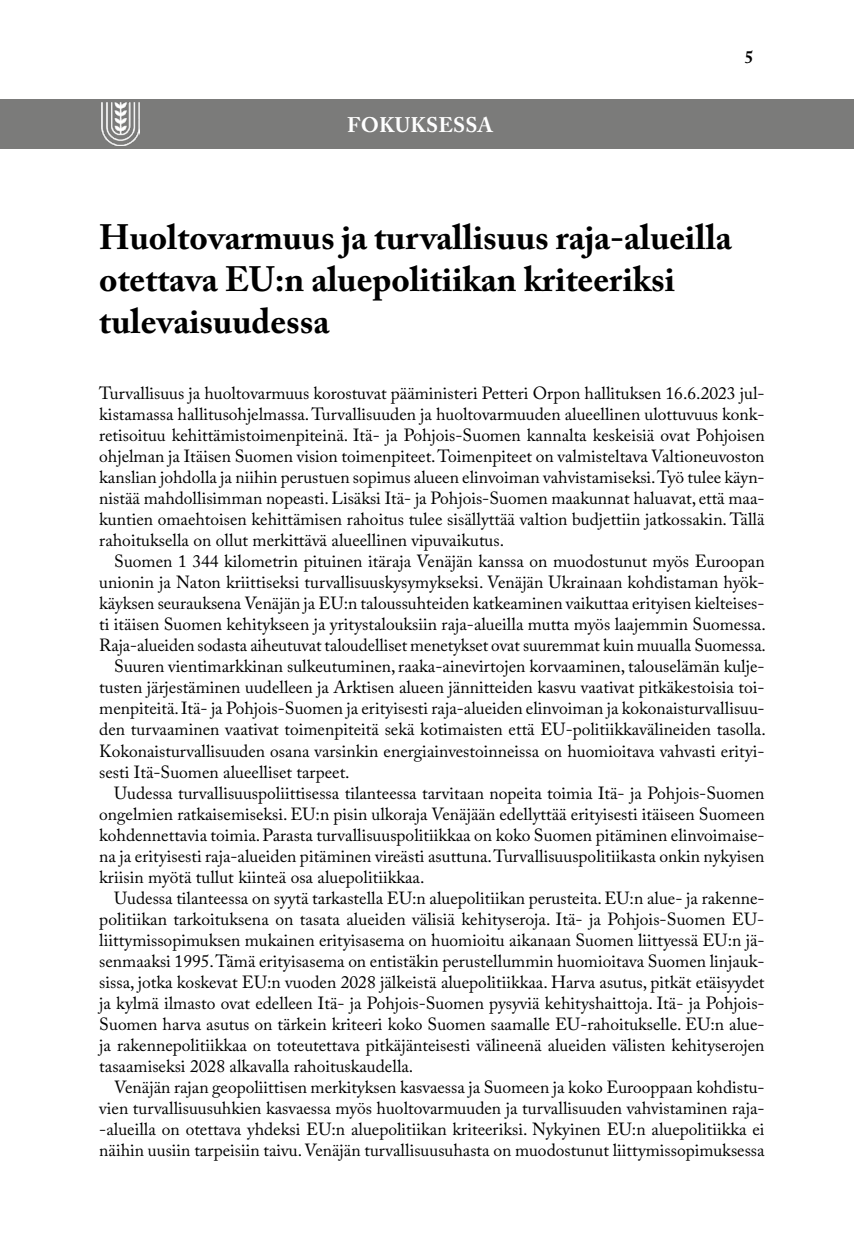
<style>
.page{position:relative;width:854px;height:1241px;background:#fff}
.page>*{position:absolute;margin:0;border:0;box-sizing:border-box;transform-origin:0 0}
.t1{font:700 35px/42px "Adobe Caslon Pro";color:#000}
.t2{font:700 21px "Adobe Caslon Pro";letter-spacing:.015em;color:#fff}
.t3{font:17.5px/21px "Adobe Caslon Pro";color:#000;text-align:justify}
.t4{font:700 17.5px "Adobe Caslon Pro";color:#000}
</style>
<div class="page">
<div style="left:0;top:99px;width:853px;height:50px;background:#7b7b7a"></div>
<img style="left:101px;top:103px;width:38px;height:42px">
<p class="t2" style="left:347px;top:112px;width:147px">FOKUKSESSA</p>
<p class="t4" style="left:744px;top:47px;width:10px">5</p>
<h1 class="t1" style="left:99px;top:216px;width:634px">Huoltovarmuus ja turvallisuus raja-alueilla otettava EU:n aluepolitiikan kriteeriksi tulevaisuudessa</h1>
<p class="t3" style="left:99px;top:382px;width:666px">Turvallisuus ja huoltovarmuus korostuvat pääministeri Petteri Orpon hallituksen 16.6.2023 jul&shy;kistamassa hallitusohjelmassa. Turvallisuuden ja huoltovarmuuden alueellinen ulottuvuus konk&shy;retisoituu kehittämistoimenpiteinä. Itä- ja Pohjois-Suomen kannalta keskeisiä ovat Pohjoisen ohjelman ja Itäisen Suomen vision toimenpiteet. Toimenpiteet on valmisteltava Valtioneuvoston kanslian johdolla ja niihin perustuen sopimus alueen elinvoiman vahvistamiseksi. Työ tulee käyn&shy;nistää mahdollisimman nopeasti. Lisäksi Itä- ja Pohjois-Suomen maakunnat haluavat, että maa&shy;kuntien omaehtoisen kehittämisen rahoitus tulee sisällyttää valtion budjettiin jatkossakin. Tällä rahoituksella on ollut merkittävä alueellinen vipuvaikutus.</p>
<p class="t3" style="left:114px;top:550px;width:651px">Suomen 1 344 kilometrin pituinen itäraja Venäjän kanssa on muodostunut myös Euroopan</p>
<p class="t3" style="left:99px;top:571px;width:666px">unionin ja Naton kriittiseksi turvallisuuskysymykseksi. Venäjän Ukrainaan kohdistaman hyök-</p>
<p class="t3" style="left:99px;top:592px;width:666px">käyksen seurauksena Venäjän ja EU:n taloussuhteiden katkeaminen vaikuttaa erityisen kielteises-</p>
<p class="t3" style="left:99px;top:613px;width:667px">ti itäisen Suomen kehitykseen ja yritystalouksiin raja-alueilla mutta myös laajemmin Suomessa.</p>
<p class="t3" style="left:99px;top:634px;width:668px">Raja-alueiden sodasta aiheutuvat taloudelliset menetykset ovat suuremmat kuin muualla Suomessa.</p>
<p class="t3" style="left:114px;top:655px;width:651px">Suuren vientimarkkinan sulkeutuminen, raaka-ainevirtojen korvaaminen, talouselämän kulje-</p>
<p class="t3" style="left:99px;top:676px;width:666px">tusten järjestäminen uudelleen ja Arktisen alueen jännitteiden kasvu vaativat pitkäkestoisia toi-</p>
<p class="t3" style="left:99px;top:697px;width:666px">menpiteitä. Itä- ja Pohjois-Suomen ja erityisesti raja-alueiden elinvoiman ja kokonaisturvallisuu-</p>
<p class="t3" style="left:99px;top:718px;width:667px">den turvaaminen vaativat toimenpiteitä sekä kotimaisten että EU-politiikkavälineiden tasolla.</p>
<p class="t3" style="left:99px;top:739px;width:666px">Kokonaisturvallisuuden osana varsinkin energiainvestoinneissa on huomioitava vahvasti erityi-</p>
<p class="t3" style="left:99px;top:760px;width:252px">sesti Itä-Suomen alueelliset tarpeet.</p>
<p class="t3" style="left:114px;top:781px;width:651px">Uudessa turvallisuuspoliittisessa tilanteessa tarvitaan nopeita toimia Itä- ja Pohjois-Suomen</p>
<p class="t3" style="left:99px;top:802px;width:666px">ongelmien ratkaisemiseksi. EU:n pisin ulkoraja Venäjään edellyttää erityisesti itäiseen Suomeen</p>
<p class="t3" style="left:99px;top:823px;width:666px">kohdennettavia toimia. Parasta turvallisuuspolitiikkaa on koko Suomen pitäminen elinvoimaise-</p>
<p class="t3" style="left:99px;top:844px;width:666px">na ja erityisesti raja-alueiden pitäminen vireästi asuttuna. Turvallisuuspolitiikasta onkin nykyisen</p>
<p class="t3" style="left:99px;top:865px;width:326px">kriisin myötä tullut kiinteä osa aluepolitiikkaa.</p>
<p class="t3" style="left:114px;top:886px;width:649px">Uudessa tilanteessa on syytä tarkastella EU:n aluepolitiikan perusteita. EU:n alue- ja rakenne-</p>
<p class="t3" style="left:99px;top:907px;width:666px">politiikan tarkoituksena on tasata alueiden välisiä kehityseroja. Itä- ja Pohjois-Suomen EU-</p>
<p class="t3" style="left:99px;top:928px;width:666px">liittymissopimuksen mukainen erityisasema on huomioitu aikanaan Suomen liittyessä EU:n jä-</p>
<p class="t3" style="left:99px;top:949px;width:666px">senmaaksi 1995. Tämä erityisasema on entistäkin perustellummin huomioitava Suomen linjauk-</p>
<p class="t3" style="left:99px;top:970px;width:666px">sissa, jotka koskevat EU:n vuoden 2028 jälkeistä aluepolitiikkaa. Harva asutus, pitkät etäisyydet</p>
<p class="t3" style="left:99px;top:991px;width:666px">ja kylmä ilmasto ovat edelleen Itä- ja Pohjois-Suomen pysyviä kehityshaittoja. Itä- ja Pohjois-</p>
<p class="t3" style="left:99px;top:1012px;width:666px">Suomen harva asutus on tärkein kriteeri koko Suomen saamalle EU-rahoitukselle. EU:n alue-</p>
<p class="t3" style="left:99px;top:1033px;width:666px">ja rakennepolitiikkaa on toteutettava pitkäjänteisesti välineenä alueiden välisten kehityserojen</p>
<p class="t3" style="left:99px;top:1054px;width:315px">tasaamiseksi 2028 alkavalla rahoituskaudella.</p>
<p class="t3" style="left:114px;top:1075px;width:651px">Venäjän rajan geopoliittisen merkityksen kasvaessa ja Suomeen ja koko Eurooppaan kohdistu-</p>
<p class="t3" style="left:99px;top:1096px;width:666px">vien turvallisuusuhkien kasvaessa myös huoltovarmuuden ja turvallisuuden vahvistaminen raja-</p>
<p class="t3" style="left:99px;top:1117px;width:666px">-alueilla on otettava yhdeksi EU:n aluepolitiikan kriteeriksi. Nykyinen EU:n aluepolitiikka ei</p>
<p class="t3" style="left:99px;top:1138px;width:666px">näihin uusiin tarpeisiin taivu. Venäjän turvallisuusuhasta on muodostunut liittymissopimuksessa</p>
</div>
